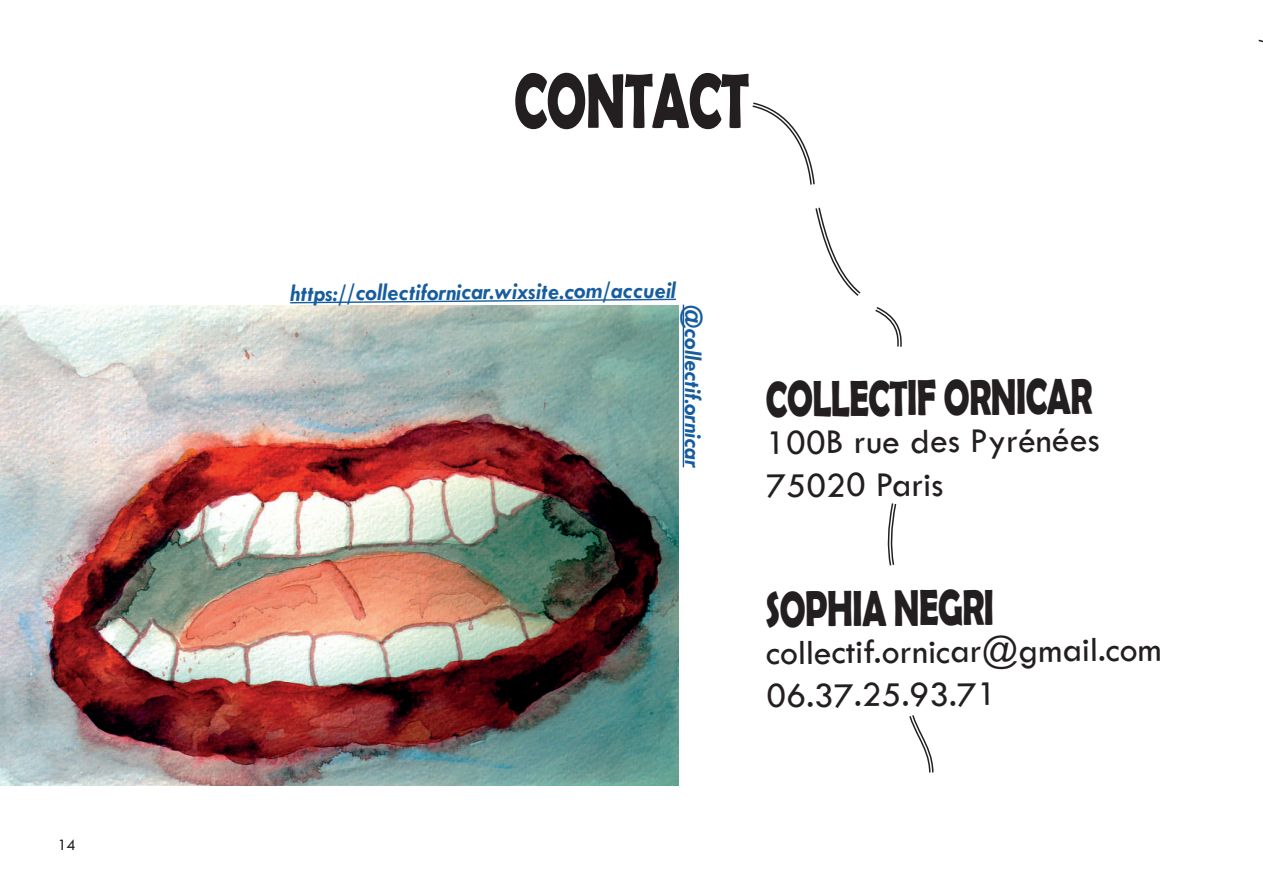
<style>
.page{position:relative;width:1263px;height:893px;background:#fff}
.page>*{position:absolute;margin:0;border:0;box-sizing:border-box;transform-origin:0 0}
.t1{font:700 78.3px "Berlin Sans FB Demi";letter-spacing:-.02em;color:#231f20;scale:.69 1}
.t2{font:700 50.7px "Berlin Sans FB Demi";color:#231f20;scale:.69 1}
.t3{font:36px/44px "Tw Cen";letter-spacing:-.01em;color:#231f20}
.t4{font:italic 700 24px "Tw Cen";color:#175d9e}
.t5{font:16.5px "Tw Cen";color:#231f20}
</style>
<div class="page">
<img style="left:0;top:305px;width:678px;height:480px">
<svg style="left:752px;top:102px;width:63px;height:83px"></svg>
<svg style="left:815px;top:207px;width:46px;height:89px"></svg>
<svg style="left:875px;top:307px;width:27px;height:40px"></svg>
<svg style="left:887px;top:503px;width:10px;height:63px"></svg>
<svg style="left:909px;top:715px;width:25px;height:58px"></svg>
<svg style="left:290px;top:298px;width:386px;height:6px"></svg>
<hr style="left:683px;top:305px;width:1px;height:162px;background:#175d9e">
<svg style="left:1258px;top:39px;width:5px;height:4px"></svg>
<p class="t5" style="left:58px;top:835px;width:19px">14</p>
<h1 class="t1" style="left:514px;top:55px;width:343px">CONTACT</h1>
<p class="t4" style="left:290px;top:277px;width:387px">https://collectifornicar.wixsite.com/accueil</p>
<p class="t4" style="left:707px;top:305px;width:165px;rotate:90deg">@collectif.ornicar</p>
<h2 class="t2" style="left:765px;top:371px;width:475px;rotate:-1deg">COLLECTIF ORNICAR</h2>
<p class="t3" style="left:766px;top:419px;width:335px">100B rue des Pyrénées<br>75020 Paris</p>
<h2 class="t2" style="left:765px;top:581px;width:332px;rotate:-1deg">SOPHIA NEGRI</h2>
<p class="t3" style="left:766px;top:629px;width:397px">collectif.ornicar@gmail.com<br>06.37.25.93.71</p>
</div>
